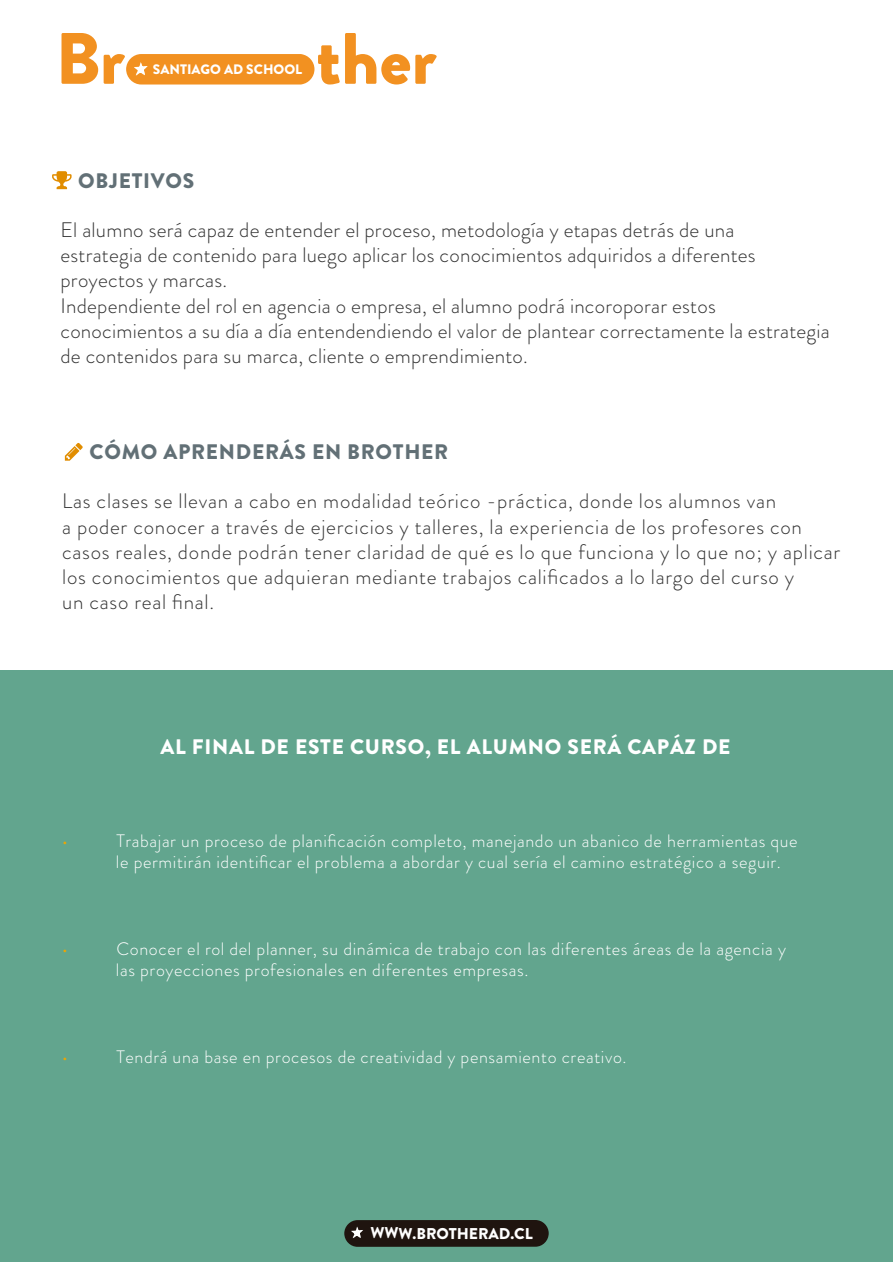
<style>
.page{position:relative;width:893px;height:1263px;background:#fff}
.page>*{position:absolute;margin:0;border:0;box-sizing:border-box;transform-origin:0 0}
.t1{font:300 21px/25.2px "Brandon Grotesque";letter-spacing:.01em;color:#303030}
.t2{font:300 21px/25.2px "Brandon Grotesque";letter-spacing:.035em;color:#303030}
.t3{font:900 21px "Brandon Grotesque";letter-spacing:.035em;color:#fff}
.t4{font:900 21px "Brandon Grotesque";letter-spacing:.035em;color:#627076}
.t5{font:300 18px/21.6px "Brandon Grotesque";letter-spacing:.035em;color:#fff}
.t6{font:300 18px "Brandon Grotesque";color:#efa500}
.t7{font:900 15.6px "Brandon Grotesque";letter-spacing:-.01em;color:#fff}
.t8{font:900 13.65px "Brandon Grotesque";color:#fff}
</style>
<div class="page">
<div style="left:0;top:670px;width:893px;height:592px;background:#62a58e"></div>
<svg style="left:52px;top:171px;width:20px;height:18px"></svg>
<svg style="left:65px;top:443px;width:18px;height:18px"></svg>
<svg style="left:61px;top:33px;width:37px;height:51px"></svg>
<svg style="left:104px;top:33px;width:333px;height:52px"></svg>
<div style="left:344px;top:1220px;width:205px;height:27px;background:#1f140f;border-radius:13px"></div>
<svg style="left:351px;top:1226px;width:12px;height:12px"></svg>
<p class="t8" style="left:153px;top:60px;width:151px">SANTIAGO AD SCHOOL</p>
<p class="t4" style="left:78px;top:166px;width:117px">OBJETIVOS</p>
<p class="t1" style="left:61px;top:217px;width:771px">El alumno será capaz de entender el proceso, metodología y etapas detrás de una<br>estrategia de contenido para luego aplicar los conocimientos adquiridos a diferentes proyectos y marcas.<br>Independiente del rol en agencia o empresa, el alumno podrá incoroporar estos conocimientos a su día a día entendendiendo el valor de plantear correctamente la estrategia de contenidos para su marca, cliente o emprendimiento.</p>
<p class="t4" style="left:90px;top:437px;width:360px">CÓMO APRENDERÁS EN BROTHER</p>
<p class="t2" style="left:62px;top:489px;width:779px">Las clases se llevan a cabo en modalidad teórico -práctica, donde los alumnos van<br>a poder conocer a través de ejercicios y talleres, la experiencia de los profesores con casos reales, donde podrán tener claridad de qué es lo que funciona y lo que no; y aplicar los conocimientos que adquieran mediante trabajos calificados a lo largo del curso y<br>un caso real final.</p>
<p class="t3" style="left:160px;top:731px;width:571px">AL FINAL DE ESTE CURSO, EL ALUMNO SERÁ CAPÁZ DE</p>
<p class="t6" style="left:62px;top:828px;width:8px">•</p>
<p class="t5" style="left:116px;top:830px;width:683px">Trabajar un proceso de planificación completo, manejando un abanico de herramientas que le permitirán identificar el problema a abordar y cual sería el camino estratégico a seguir.</p>
<p class="t6" style="left:62px;top:936px;width:8px">•</p>
<p class="t5" style="left:116px;top:938px;width:671px">Conocer el rol del planner, su dinámica de trabajo con las diferentes áreas de la agencia y las proyecciones profesionales en diferentes empresas.</p>
<p class="t6" style="left:62px;top:1044px;width:8px">•</p>
<p class="t5" style="left:116px;top:1046px;width:512px">Tendrá una base en procesos de creatividad y pensamiento creativo.</p>
<p class="t7" style="left:370px;top:1222px;width:164px">WWW.BROTHERAD.CL</p>
</div>
